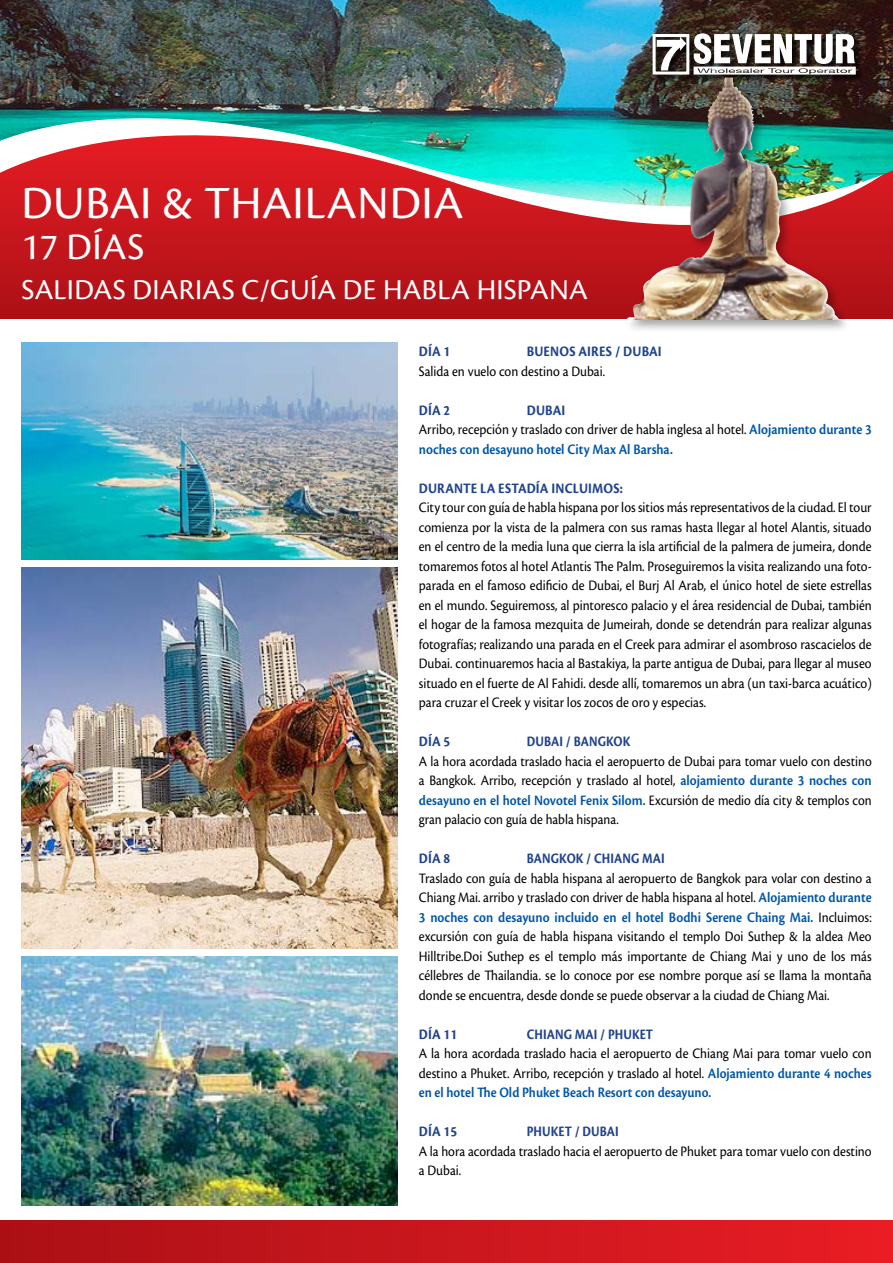
<style>
.page{position:relative;width:893px;height:1263px;background:#fff}
.page>*{position:absolute;margin:0;border:0;box-sizing:border-box;transform-origin:0 0}
.t1{font:48px "Cronos Pro";letter-spacing:.01em;color:#fff}
.t2{font:39px "Cronos Pro";letter-spacing:.015em;color:#fff}
.t3{font:30px "Cronos Pro";letter-spacing:.01em;color:#fff}
.t4{font:15px/19.5px "Cronos Pro";color:#000;text-align:justify;scale:.9 1}
.t5{font:15px/19.5px "Cronos Pro";color:#000;text-align:justify;scale:.89 1}
.t6{font:600 15px/19.5px "Cronos Pro";color:#0055a7;scale:.9 1}
.t7{font:700 15px "Cronos Pro";letter-spacing:.01em;color:#20438b;scale:.9 1}
.t8{font:700 15px "Cronos Pro";letter-spacing:.01em;color:#20438b;scale:.85 1}
.s1{font-weight:700;color:#20438b}
.s2{font-weight:400;color:#000}
.s3{font-weight:600;color:#0055a7}
</style>
<div class="page">
<div style="left:0;top:125px;width:893px;height:194px;background:#b21117"></div>
<svg style="left:0;top:208px;width:893px;height:67px;fill:#c4161c"></svg>
<img style="left:0;top:0;width:893px;height:208px">
<div style="left:0;top:1220px;width:893px;height:43px;background:linear-gradient(to right,#ab1016,#ea1d25)"></div>
<img style="left:21px;top:342px;width:377px;height:217px">
<img style="left:21px;top:957px;width:377px;height:248px">
<div style="left:653px;top:34px;width:211px;height:49px;background:#000;opacity:.77"></div>
<div style="left:653px;top:34px;width:36px;height:41px;border:3px solid #fff"></div>
<svg style="left:657px;top:37px;width:29px;height:33px"></svg>
<svg style="left:694px;top:33px;width:162px;height:42px"></svg>
<img style="left:21px;top:568px;width:377px;height:380px">
<div style="left:624px;top:74px;width:227px;height:259px;background:#000;opacity:.35"></div>
<img style="left:701px;top:78px;width:24px;height:91px">
<h1 class="t1" style="left:21px;top:176px;width:443px">dubai &amp; thailandia</h1>
<h2 class="t2" style="left:21px;top:224px;width:124px">17 días</h2>
<h3 class="t3" style="left:21px;top:273px;width:568px">salidas diarias c/guía de habla hispana</h3>
<p class="t7" style="left:419px;top:343px;width:36px">DÍA 1</p>
<p class="t7" style="left:527px;top:343px;width:151px">BUENOS AIRES / DUBAI</p>
<p class="t4" style="left:419px;top:361px;width:208px">Salida en vuelo con destino a Dubai.</p>
<p class="t7" style="left:419px;top:401px;width:36px">DÍA 2</p>
<p class="t6" style="left:419px;top:400px;width:505px;text-indent:108px"><span class="s1">DUBAI<br></span><span class="s2">Arribo, recepción y traslado con driver de habla inglesa al hotel.</span> Alojamiento durante 3 noches con desayuno hotel City Max Al Barsha.</p>
<p class="t7" style="left:419px;top:479px;width:228px">DURANTE LA ESTADÍA INCLUIMOS:</p>
<p class="t4" style="left:419px;top:498px;width:505px">City tour con guía de habla hispana por los sitios más representativos de la ciudad. El tour comienza por la vista de la palmera con sus ramas hasta llegar al hotel Alantis, situado en el centro de la media luna que cierra la isla artificial de la palmera de jumeira, donde tomaremos fotos al hotel Atlantis The Palm. Proseguiremos la visita realizando una foto&shy;parada en el famoso edificio de Dubai, el Burj Al Arab, el único hotel de siete estrellas en el mundo. Seguiremoss, al pintoresco palacio y el área residencial de Dubai, también el hogar de la famosa mezquita de Jumeirah, donde se detendrán para realizar algunas fotografías; realizando una parada en el Creek para admirar el asombroso rascacielos de Dubai. continuaremos hacia al Bastakiya, la parte antigua de Dubai, para llegar al museo situado en el fuerte de Al Fahidi. desde allí, tomaremos un abra (un taxi-barca acuático) para cruzar el Creek y visitar los zocos de oro y especias.</p>
<p class="t7" style="left:419px;top:733px;width:36px">DÍA 5</p>
<p class="t8" style="left:527px;top:733px;width:123px">DUBAI / BANGKOK</p>
<p class="t5" style="left:419px;top:751px;width:510px">A la hora acordada traslado hacia el aeropuerto de Dubai para tomar vuelo con destino a Bangkok. Arribo, recepción y traslado al hotel, <span class="s3">alojamiento durante 3 noches con desayuno en el hotel Novotel Fenix Silom.</span> Excursión de medio día city &amp; templos con gran palacio con guía de habla hispana.</p>
<p class="t7" style="left:419px;top:850px;width:36px">DÍA 8</p>
<p class="t8" style="left:527px;top:850px;width:164px">BANGKOK / CHIANG MAI</p>
<p class="t4" style="left:419px;top:868px;width:505px">Traslado con guía de habla hispana al aeropuerto de Bangkok para volar con destino a Chiang Mai. arribo y traslado con driver de habla hispana al hotel. <span class="s3">Alojamiento durante 3 noches con desayuno incluido en el hotel Bodhi Serene Chaing Mai.</span> Incluimos: excursión con guía de habla hispana visitando el templo Doi Suthep &amp; la aldea Meo Hilltribe.Doi Suthep es el templo más importante de Chiang Mai y uno de los más céllebres de Thailandia. se lo conoce por ese nombre porque así se llama la montaña donde se encuentra, desde donde se puede observar a la ciudad de Chiang Mai.</p>
<p class="t7" style="left:419px;top:1025px;width:44px">DÍA 11</p>
<p class="t8" style="left:527px;top:1025px;width:150px">CHIANG MAI / PHUKET</p>
<p class="t4" style="left:419px;top:1044px;width:505px">A la hora acordada traslado hacia el aeropuerto de Chiang Mai para tomar vuelo con destino a Phuket. Arribo, recepción y traslado al hotel. <span class="s3">Alojamiento durante 4 noches en el hotel The Old Phuket Beach Resort con desayuno.</span></p>
<p class="t7" style="left:419px;top:1123px;width:44px">DÍA 15</p>
<p class="t8" style="left:527px;top:1123px;width:110px">PHUKET / DUBAI</p>
<p class="t4" style="left:419px;top:1141px;width:505px">A la hora acordada traslado hacia el aeropuerto de Phuket para tomar vuelo con destino a Dubai.</p>
</div>
